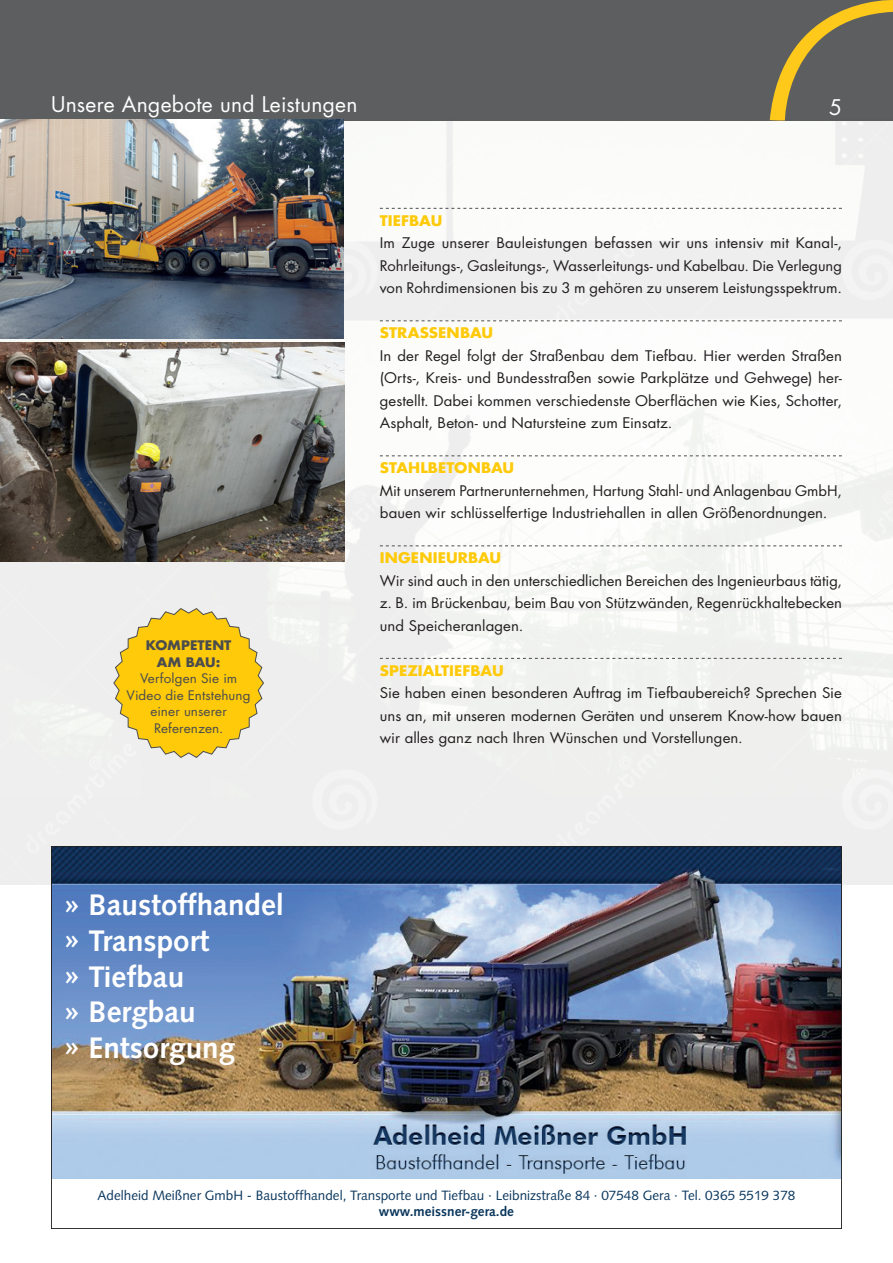
<style>
.page{position:relative;width:893px;height:1263px;background:#fff}
.page>*{position:absolute;margin:0;border:0;box-sizing:border-box;transform-origin:0 0}
.t1{font:700 29.7px/35.5px "Syntax LT Std";color:#fff}
.t2{font:21px "Futura Std";letter-spacing:.015em;color:#fff}
.t3{font:14.25px/22.5px "Futura Std";color:#231f20;text-align:justify;scale:1.05 1}
.t4{font:14.25px/22.5px "Futura Std";color:#231f20;scale:1.04 1}
.t5{font:700 14.25px "Futura Std";letter-spacing:.005em;color:#feca0a;scale:1.05 1}
.t6{font:13.5px/16.2px "Syntax LT Std";color:#0b375d;text-align:center}
.t7{font:12.9px "Futura Std";letter-spacing:.01em;color:#4b4c4d;scale:1.05 1}
.t8{font:700 12.9px "Futura Std";letter-spacing:.005em;color:#4b4c4d;scale:1.05 1}
.s1{font-family:"Frutiger LT Std"}
.s2{font-weight:700}
</style>
<div class="page">
<img style="left:0;top:120px;width:893px;height:764px">
<img style="left:53px;top:848px;width:787px;height:330px">
<div style="left:0;top:0;width:893px;height:120px;background:#5d5e5f"></div>
<svg style="left:770px;top:0;width:123px;height:121px"></svg>
<img style="left:0;top:342px;width:344px;height:219px">
<img style="left:0;top:119px;width:343px;height:219px">
<svg style="left:380px;top:208px;width:462px;height:1px"></svg>
<svg style="left:380px;top:320px;width:462px;height:1px"></svg>
<svg style="left:380px;top:455px;width:462px;height:1px"></svg>
<svg style="left:380px;top:545px;width:462px;height:1px"></svg>
<svg style="left:380px;top:658px;width:462px;height:1px"></svg>
<svg style="left:113px;top:607px;width:151px;height:151px"></svg>
<p class="t2" style="left:51px;top:91px;width:308px">Unsere Angebote und Leistungen</p>
<p class="t2" style="left:829px;top:94px;width:14px">5</p>
<p class="t8" style="left:146px;top:637px;width:83px">KOMPETENT</p>
<p class="t8" style="left:157px;top:653px;width:62px">AM BAU:</p>
<p class="t7" style="left:140px;top:670px;width:94px">Verfolgen Sie im</p>
<p class="t7" style="left:127px;top:687px;width:120px">Video die Entstehung</p>
<p class="t7" style="left:151px;top:703px;width:74px">einer unserer</p>
<p class="t7" style="left:154px;top:720px;width:67px">Referenzen.</p>
<p class="t1" style="left:64px;top:887px;width:222px">» Baustoffhandel » Transport<br>» Tiefbau<br>» Bergbau<br>» Entsorgung</p>
<p class="t5" style="left:380px;top:211px;width:61px">TIEFBAU</p>
<p class="t3" style="left:380px;top:232px;width:442px">Im Zuge unserer Bauleistungen befassen wir uns intensiv mit Kanal-, Rohrleitungs-, Gasleitungs-, Wasserleitungs- und Kabelbau. Die Verlegung von Rohrdimensionen bis zu 3 m gehören zu unserem Leistungsspektrum.</p>
<p class="t5" style="left:380px;top:323px;width:109px">STRASSENBAU</p>
<p class="t3" style="left:380px;top:344px;width:442px">In der Regel folgt der Straßenbau dem Tiefbau. Hier werden Straßen (Orts-, Kreis- und Bundesstraßen sowie Parkplätze und Gehwege) her&shy;gestellt. Dabei kommen verschiedenste Oberflächen wie Kies, Schotter, Asphalt, Beton- und Natursteine zum Einsatz.</p>
<p class="t5" style="left:380px;top:458px;width:129px">STAHLBETONBAU</p>
<p class="t4" style="left:380px;top:479px;width:446px">Mit unserem Partnerunternehmen, Hartung Stahl- und Anlagenbau GmbH, bauen wir schlüsselfertige Industriehallen in allen Größenordnungen.</p>
<p class="t5" style="left:380px;top:548px;width:117px">INGENIEURBAU</p>
<p class="t4" style="left:380px;top:569px;width:446px;text-align:justify">Wir sind auch in den unterschiedlichen Bereichen des Ingenieurbaus tätig, z. B. im Brückenbau, beim Bau von Stützwänden, Regenrückhaltebecken und Speicheranlagen.</p>
<p class="t5" style="left:380px;top:661px;width:119px">SPEZIALTIEFBAU</p>
<p class="t3" style="left:380px;top:682px;width:442px">Sie haben einen besonderen Auftrag im Tiefbaubereich? Sprechen Sie uns an, mit unseren modernen Geräten und unserem Know-how bauen wir alles ganz nach Ihren Wünschen und Vorstellungen.</p>
<p class="t6" style="left:98px;top:1187px;width:699px">Adelheid Meißner GmbH - Baustoffhandel, Transporte und Tiefbau <span class="s1">·</span> Leibnizstraße 84 <span class="s1">·</span> 07548 Gera <span class="s1">·</span> Tel. 0365 5519 378 <span class="s2">www.meissner-gera.de</span></p>
</div>
